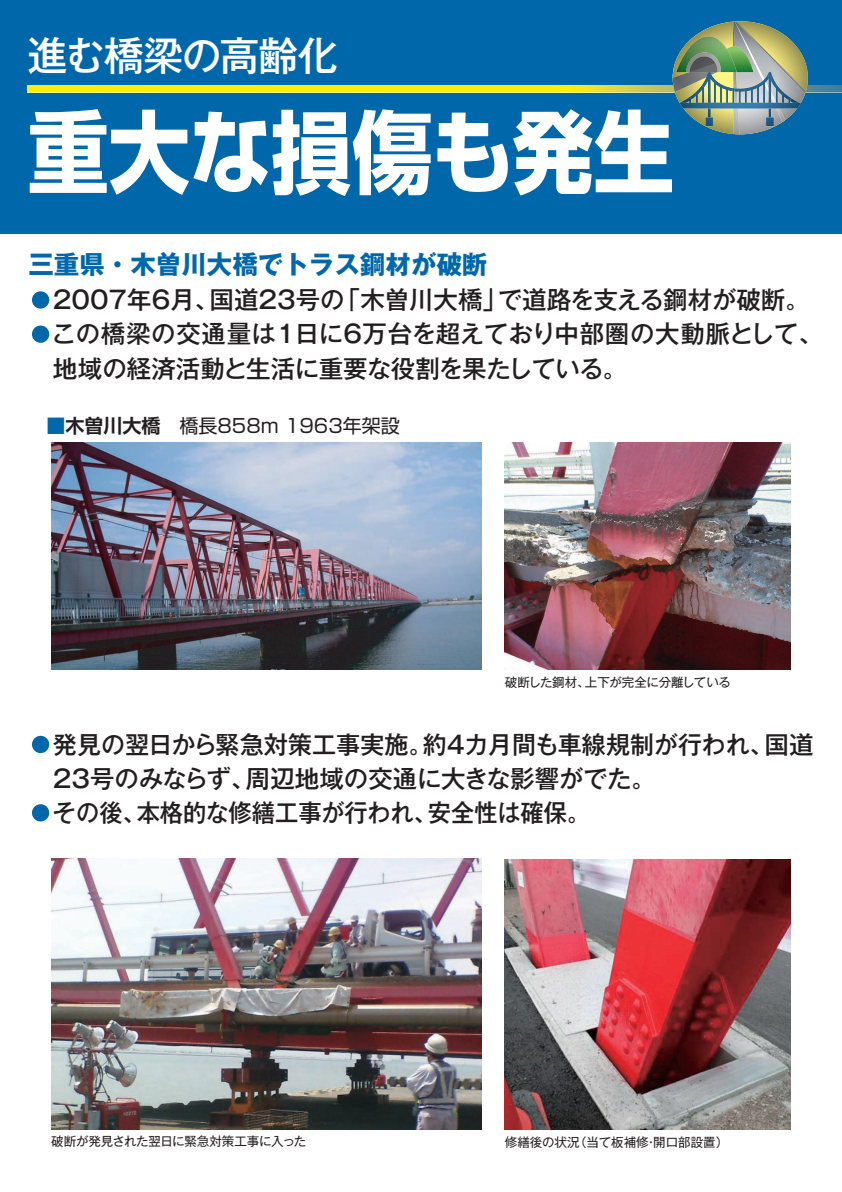
<style>
.page{position:relative;width:842px;height:1192px;background:#fff}
.page>*{position:absolute;margin:0;border:0;box-sizing:border-box;transform-origin:0 0}
.t1{font:700 90px "Shin Go Pro";color:#fff;scale:.9 1}
.t2{font:500 40px "Gothic MB101 Pro";letter-spacing:-.03em;color:#fff}
.t3{font:700 25.5px "Gothic MB101 Pro";color:#0067aa}
.t4{font:500 24.5px/34.2px "Gothic MB101 Pro";color:#231f20}
.t5{font:500 24.5px "Gothic MB101 Pro";color:#231f20;scale:.95 1}
.t6{font:19px "Shin Go Pro";color:#231f20}
.t7{font:12.5px "Gothic MB101 Pro";letter-spacing:-.01em;color:#231f20}
.s1{color:#0067aa}
.s2{font-family:"Shin Go Pro De";font-weight:700;color:#0067aa}
.s3{font-family:"Shin Go Pro De";font-weight:700}
</style>
<div class="page">
<div style="left:0;top:0;width:842px;height:234px;background:#0067aa"></div>
<img style="left:27px;top:85px;width:815px;height:7px">
<img style="left:801px;top:53px;width:4px;height:50px">
<img style="left:673px;top:72px;width:5px;height:20px">
<img style="left:676px;top:56px;width:2px;height:16px">
<img style="left:678px;top:22px;width:123px;height:112px">
<img style="left:51px;top:859px;width:430px;height:271px">
<img style="left:51px;top:442px;width:430px;height:228px">
<img style="left:505px;top:442px;width:286px;height:228px">
<div style="left:27px;top:287px;width:27px;height:26px;border:4px solid #fff;border-radius:50%"></div>
<div style="left:27px;top:321px;width:27px;height:26px;border:4px solid #fff;border-radius:50%"></div>
<div style="left:27px;top:731px;width:27px;height:27px;border:4px solid #fff;border-radius:50%"></div>
<div style="left:27px;top:800px;width:27px;height:26px;border:4px solid #fff;border-radius:50%"></div>
<img style="left:505px;top:860px;width:286px;height:270px">
<h2 class="t2" style="left:28px;top:22px;width:311px">進む橋梁の高齢化</h2>
<h1 class="t1" style="left:28px;top:81px;width:720px">重大な損傷も発生</h1>
<p class="t3" style="left:28px;top:243px;width:460px">三重県・木曽川大橋でトラス鋼材が破断</p>
<p class="t4" style="left:336px;top:280px;width:173px">「木曽川大橋」</p>
<p class="t4" style="left:498px;top:280px;width:314px">で道路を支える鋼材が破断。</p>
<p class="t4" style="left:210px;top:280px;width:137px">国道23号の</p>
<p class="t4" style="left:28px;top:280px;width:192px"><span class="s1">●</span>2007年6月、</p>
<p class="t4" style="left:53px;top:314px;width:772px;text-indent:-25px"><span class="s1">●</span>この橋梁の交通量は1日に6万台を超えており中部圏の大動脈として、地域の経済活動と生活に重要な役割を果たしている。</p>
<p class="t6" style="left:47px;top:410px;width:355px"><span class="s2">■</span><span class="s3">木曽川大橋</span>　橋長858m 1963年架設</p>
<p class="t7" style="left:505px;top:671px;width:86px">破断した鋼材、</p>
<p class="t7" style="left:585px;top:671px;width:148px">上下が完全に分離している</p>
<p class="t4" style="left:246px;top:724px;width:530px;text-indent:-218px"><span class="s1">●</span>発見の翌日から緊急対策工事実施約。 4カ月間も車線規制が行われ、周辺地域の交通に大きな影響がでた。</p>
<p class="t4" style="left:53px;top:759px;width:204px">23号のみならず、</p>
<p class="t5" style="left:137px;top:792px;width:318px">本格的な修繕工事が行われ、</p>
<p class="t5" style="left:28px;top:792px;width:125px"><span class="s1">●</span>その後、</p>
<p class="t5" style="left:428px;top:792px;width:173px">安全性は確保。</p>
<p class="t4" style="left:764px;top:724px;width:51px">国道</p>
<p class="t7" style="left:51px;top:1131px;width:256px">破断が発見された翌日に緊急対策工事に入った</p>
<p class="t7" style="left:574px;top:1132px;width:156px">（当て板補修開口部設置(</p>
<p class="t7" style="left:505px;top:1132px;width:76px">修繕後の状況</p>
<p class="t7" style="left:645px;top:1132px;width:14px">・</p>
</div>
